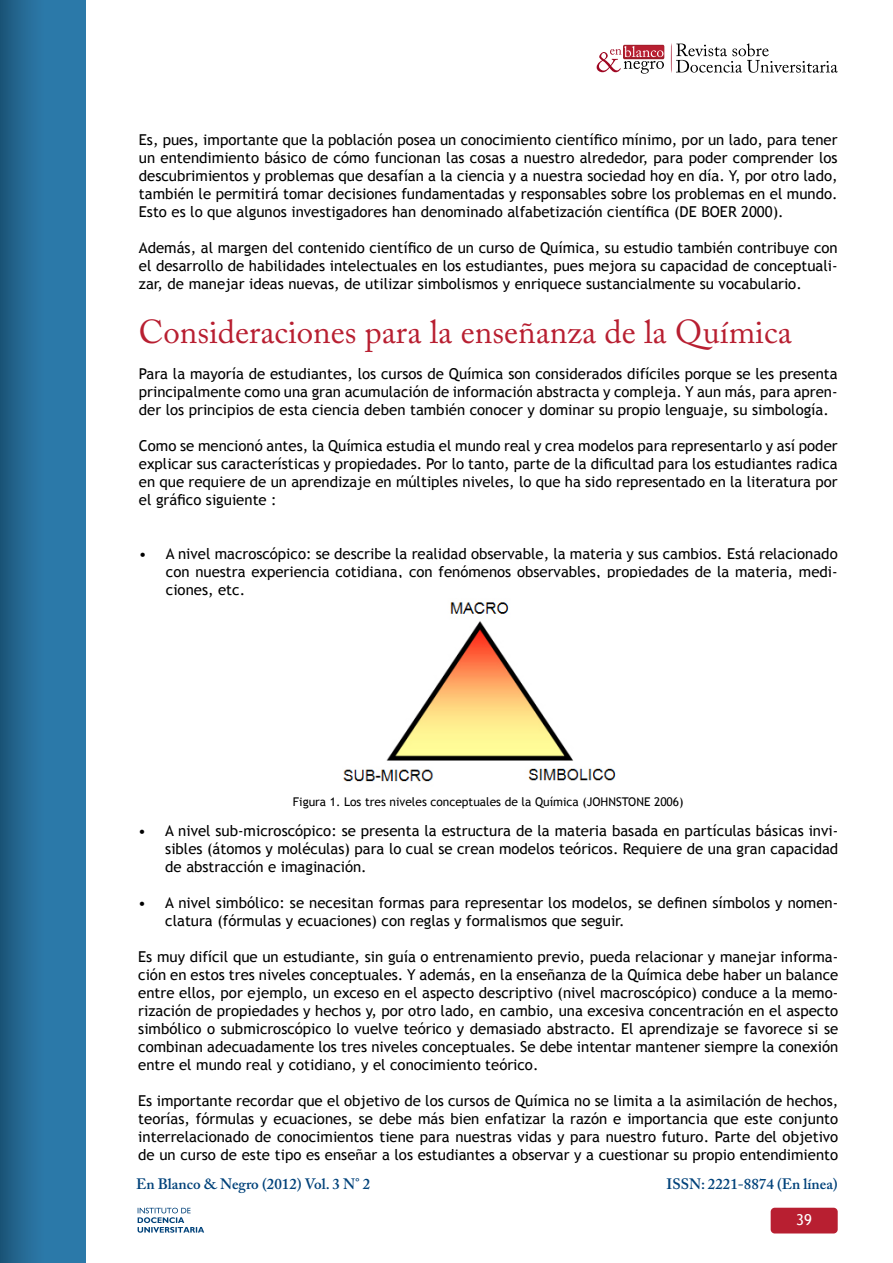
<style>
.page{position:relative;width:893px;height:1263px;background:#fff}
.page>*{position:absolute;margin:0;border:0;box-sizing:border-box;transform-origin:0 0}
.t1{font:33px "Adobe Caslon Pro";color:#b81f31}
.t2{font:15px/18px "Trebuchet MS";color:#000;text-align:justify}
.t3{font:600 15px "Adobe Caslon Pro";color:#00427a}
.t4{font:15px "Trebuchet MS";color:#fff}
.t5{font:12px "Trebuchet MS";color:#000}
</style>
<div class="page">
<div style="left:623px;top:45px;width:41px;height:14px;background:#a61d2b;border-radius:2px"></div>
<svg style="left:671px;top:43px;width:167px;height:30px"></svg>
<svg style="left:597px;top:46px;width:67px;height:28px"></svg>
<div style="left:0;top:0;width:85px;height:1263px;background:linear-gradient(to right,#205e85,#2f82b5)"></div>
<div style="left:771px;top:1208px;width:67px;height:25px;background:#b81f31;border-radius:4px"></div>
<img style="left:343px;top:602px;width:273px;height:180px">
<svg style="left:138px;top:1208px;width:66px;height:25px"></svg>
<p class="t2" style="left:139px;top:131px;width:700px">Es, pues, importante que la población posea un conocimiento científico mínimo, por un lado, para tener un entendimiento básico de cómo funcionan las cosas a nuestro alrededor, para poder comprender los descubrimientos y problemas que desafían a la ciencia y a nuestra sociedad hoy en día. Y, por otro lado, también le permitirá tomar decisiones fundamentadas y responsables sobre los problemas en el mundo.<br>Esto es lo que algunos investigadores han denominado alfabetización científica (DE BOER 2000).</p>
<p class="t2" style="left:139px;top:239px;width:700px">Además, al margen del contenido científico de un curso de Química, su estudio también contribuye con el desarrollo de habilidades intelectuales en los estudiantes, pues mejora su capacidad de conceptuali&shy;zar, de manejar ideas nuevas, de utilizar simbolismos y enriquece sustancialmente su vocabulario.</p>
<h1 class="t1" style="left:139px;top:312px;width:655px">Consideraciones para la enseñanza de la Química</h1>
<p class="t2" style="left:139px;top:365px;width:700px">Para la mayoría de estudiantes, los cursos de Química son considerados difíciles porque se les presenta principalmente como una gran acumulación de información abstracta y compleja. Y aun más, para apren&shy;der los principios de esta ciencia deben también conocer y dominar su propio lenguaje, su simbología.</p>
<p class="t2" style="left:139px;top:437px;width:700px">Como se mencionó antes, la Química estudia el mundo real y crea modelos para representarlo y así poder explicar sus características y propiedades. Por lo tanto, parte de la dificultad para los estudiantes radica en que requiere de un aprendizaje en múltiples niveles, lo que ha sido representado en la literatura por el gráfico siguiente :</p>
<p class="t2" style="left:166px;top:545px;width:673px;text-indent:-27px">• A nivel macroscópico: se describe la realidad observable, la materia y sus cambios. Está relacionado con nuestra experiencia cotidiana, con fenómenos observables, propiedades de la materia, medi&shy;ciones, etc.</p>
<p class="t5" style="left:293px;top:794px;width:392px">Figura 1. Los tres niveles conceptuales de la Química (JOHNSTONE 2006)</p>
<p class="t2" style="left:165px;top:822px;width:674px;text-indent:-27px">• A nivel sub-microscópico: se presenta la estructura de la materia basada en partículas básicas invi&shy;sibles (átomos y moléculas) para lo cual se crean modelos teóricos. Requiere de una gran capacidad de abstracción e imaginación.</p>
<p class="t2" style="left:165px;top:894px;width:674px;text-indent:-27px">• A nivel simbólico: se necesitan formas para representar los modelos, se definen símbolos y nomen&shy;clatura (fórmulas y ecuaciones) con reglas y formalismos que seguir.</p>
<p class="t2" style="left:138px;top:948px;width:701px">Es muy difícil que un estudiante, sin guía o entrenamiento previo, pueda relacionar y manejar informa&shy;ción en estos tres niveles conceptuales. Y además, en la enseñanza de la Química debe haber un balance entre ellos, por ejemplo, un exceso en el aspecto descriptivo (nivel macroscópico) conduce a la memo&shy;rización de propiedades y hechos y, por otro lado, en cambio, una excesiva concentración en el aspecto simbólico o submicroscópico lo vuelve teórico y demasiado abstracto. El aprendizaje se favorece si se combinan adecuadamente los tres niveles conceptuales. Se debe intentar mantener siempre la conexión entre el mundo real y cotidiano, y el conocimiento teórico.</p>
<p class="t2" style="left:138px;top:1092px;width:702px">Es importante recordar que el objetivo de los cursos de Química no se limita a la asimilación de hechos, teorías, fórmulas y ecuaciones, se debe más bien enfatizar la razón e importancia que este conjunto interrelacionado de conocimientos tiene para nuestras vidas y para nuestro futuro. Parte del objetivo de un curso de este tipo es enseñar a los estudiantes a observar y a cuestionar su propio entendimiento</p>
<p class="t3" style="left:136px;top:1174px;width:236px">En Blanco &amp; Negro (2012) Vol. 3 N° 2</p>
<p class="t3" style="left:667px;top:1174px;width:173px">ISSN: 2221-8874 (En línea)</p>
<p class="t4" style="left:796px;top:1211px;width:17px">39</p>
</div>
